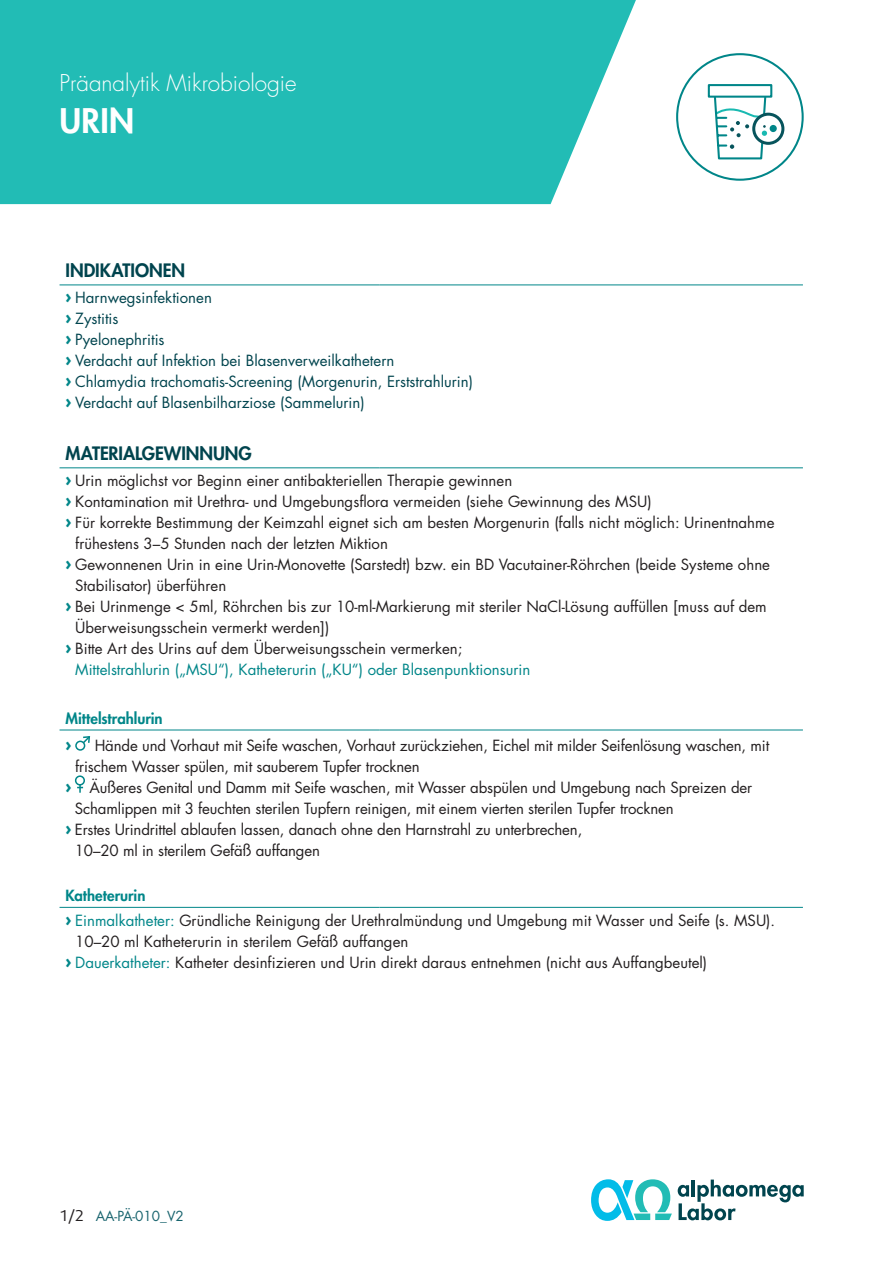
<style>
.page{position:relative;width:893px;height:1263px;background:#fff}
.page>*{position:absolute;margin:0;border:0;box-sizing:border-box;transform-origin:0 0}
.t1{font:800 33px "Futura Std";color:#fff}
.t2{font:300 22.5px "Futura Std";color:#fff}
.t3{font:800 18px "Futura Std";letter-spacing:-.005em;color:#00444e}
.t4{font:900 16.5px "Daxline Pro";color:#008689}
.t5{font:15px/24.5px "Futura Std";color:#231f20}
.t6{font:15px/21px "Futura Std";color:#00444e}
.t7{font:15px "Futura Std";color:#008689}
.t8{font:800 15px "Futura Std";letter-spacing:-.005em;color:#008689}
.t9{font:13.5px "Futura Std";color:#17636d}
.s1{font-family:"Daxline Pro";font-weight:900;font-size:16.5px;color:#008689}
.s2{font-weight:800;color:#008689}
.s3{color:#008689}
.s4{font-family:"Daxline Pro";font-size:15px;color:#231f20}
</style>
<div class="page">
<div style="left:0;top:0;width:636px;height:204px;background:#22bcb5"></div>
<svg style="left:591px;top:1179px;width:81px;height:42px"></svg>
<svg style="left:678px;top:1179px;width:126px;height:41px"></svg>
<div style="left:708px;top:84px;width:64px;height:14px;background:#fff;border:2px solid #008689"></div>
<svg style="left:754px;top:114px;width:29px;height:29px"></svg>
<div style="left:752px;top:113px;width:32px;height:32px;border:3px solid #07545c;border-radius:50%"></div>
<svg style="left:712px;top:91px;width:60px;height:69px"></svg>
<div style="left:770px;top:125px;width:7px;height:7px;background:#008689;border-radius:50%"></div>
<hr style="left:60px;top:285px;width:319px;height:1px;background:#008689">
<hr style="left:379px;top:285px;width:424px;height:1px;background:#008689">
<hr style="left:60px;top:467px;width:319px;height:1px;background:#008689">
<hr style="left:379px;top:467px;width:424px;height:1px;background:#008689">
<hr style="left:60px;top:730px;width:319px;height:1px;background:#008689">
<hr style="left:379px;top:730px;width:424px;height:1px;background:#008689">
<hr style="left:60px;top:907px;width:319px;height:1px;background:#008689">
<hr style="left:379px;top:907px;width:424px;height:1px;background:#008689">
<div style="left:75px;top:741px;width:10px;height:10px;border:2px solid #008689;border-radius:50%"></div>
<svg style="left:81px;top:736px;width:10px;height:9px"></svg>
<div style="left:75px;top:775px;width:10px;height:10px;border:2px solid #008689;border-radius:50%"></div>
<svg style="left:77px;top:785px;width:6px;height:8px"></svg>
<h2 class="t2" style="left:60px;top:69px;width:239px">Präanalytik Mikrobiologie</h2>
<h1 class="t1" style="left:60px;top:100px;width:76px">URIN</h1>
<p class="t3" style="left:66px;top:259px;width:121px">INDIKATIONEN</p>
<p class="t6" style="left:66px;top:287px;width:409px"><span class="s1">›</span> Harnwegsinfektionen<br><span class="s1">›</span> Zystitis<br><span class="s1">›</span> Pyelonephritis<br><span class="s1">›</span> Verdacht auf Infektion bei Blasenverweilkathetern<br><span class="s1">›</span> Chlamydia trachomatis-Screening (Morgenurin, Erststrahlurin) <span class="s1">›</span> Verdacht auf Blasenbilharziose (Sammelurin)</p>
<p class="t3" style="left:66px;top:442px;width:188px">MATERIALGEWINNUNG</p>
<p class="t5" style="left:66px;top:469px;width:448px"><span class="s1">›</span> Urin möglichst vor Beginn einer antibakteriellen Therapie gewinnen</p>
<p class="t5" style="left:66px;top:490px;width:588px"><span class="s1">›</span> Kontamination mit Urethra- und Umgebungsflora vermeiden (siehe Gewinnung des MSU)</p>
<p class="t5" style="left:66px;top:511px;width:710px"><span class="s1">›</span> Für korrekte Bestimmung der Keimzahl eignet sich am besten Morgenurin (falls nicht möglich: Urinentnahme</p>
<p class="t5" style="left:75px;top:532px;width:314px">frühestens 3–5 Stunden nach der letzten Miktion</p>
<p class="t5" style="left:66px;top:553px;width:706px"><span class="s1">›</span> Gewonnenen Urin in eine Urin-Monovette (Sarstedt) bzw. ein BD Vacutainer-Röhrchen (beide Systeme ohne</p>
<p class="t5" style="left:75px;top:574px;width:153px">Stabilisator) überführen</p>
<p class="t5" style="left:66px;top:595px;width:703px"><span class="s1">›</span> Bei Urinmenge &lt; 5ml, Röhrchen bis zur 10-ml-Markierung mit steriler NaCl-Lösung auffüllen [muss auf dem</p>
<p class="t5" style="left:75px;top:616px;width:256px">Überweisungsschein vermerkt werden])</p>
<p class="t5" style="left:66px;top:637px;width:398px"><span class="s1">›</span> Bitte Art des Urins auf dem Überweisungsschein vermerken;</p>
<p class="t7" style="left:75px;top:660px;width:456px">Mittelstrahlurin („MSU“), Katheterurin („KU“) oder Blasenpunktionsurin</p>
<p class="t8" style="left:66px;top:709px;width:99px">Mittelstrahlurin</p>
<p class="t4" style="left:66px;top:734px;width:8px">›</p>
<p class="t5" style="left:95px;top:733px;width:676px">Hände und Vorhaut mit Seife waschen, Vorhaut zurückziehen, Eichel mit milder Seifenlösung waschen, mit</p>
<p class="t5" style="left:75px;top:754px;width:346px">frischem Wasser spülen, mit sauberem Tupfer trocknen</p>
<p class="t5" style="left:66px;top:775px;width:688px"><span class="s1">›</span> Äußeres Genital und Damm mit Seife waschen, mit Wasser abspülen und Umgebung nach Spreizen der</p>
<p class="t5" style="left:75px;top:796px;width:600px">Schamlippen mit 3 feuchten sterilen Tupfern reinigen, mit einem vierten sterilen Tupfer trocknen</p>
<p class="t5" style="left:66px;top:817px;width:518px"><span class="s1">›</span> Erstes Urindrittel ablaufen lassen, danach ohne den Harnstrahl zu unterbrechen,</p>
<p class="t5" style="left:75px;top:838px;width:247px">10–20 ml in sterilem Gefäß auffangen</p>
<p class="t5" style="left:66px;top:884px;width:711px"><span class="s2">Katheterurin<br></span><span class="s1">›</span> <span class="s3">Einmalkatheter:</span> Gründliche Reinigung der Urethralmündung und Umgebung mit Wasser und Seife (s. MSU).</p>
<p class="t5" style="left:66px;top:931px;width:643px;line-height:21px;text-indent:10px">10–20 ml Katheterurin in sterilem Gefäß auffangen<br><span class="s1">›</span> <span class="s3">Dauerkatheter:</span> Katheter desinfizieren und Urin direkt daraus entnehmen (nicht aus Auffangbeutel)</p>
<p class="t9" style="left:60px;top:1207px;width:126px"><span class="s4">1/2</span> AA-PÄ-010_V2</p>
</div>
